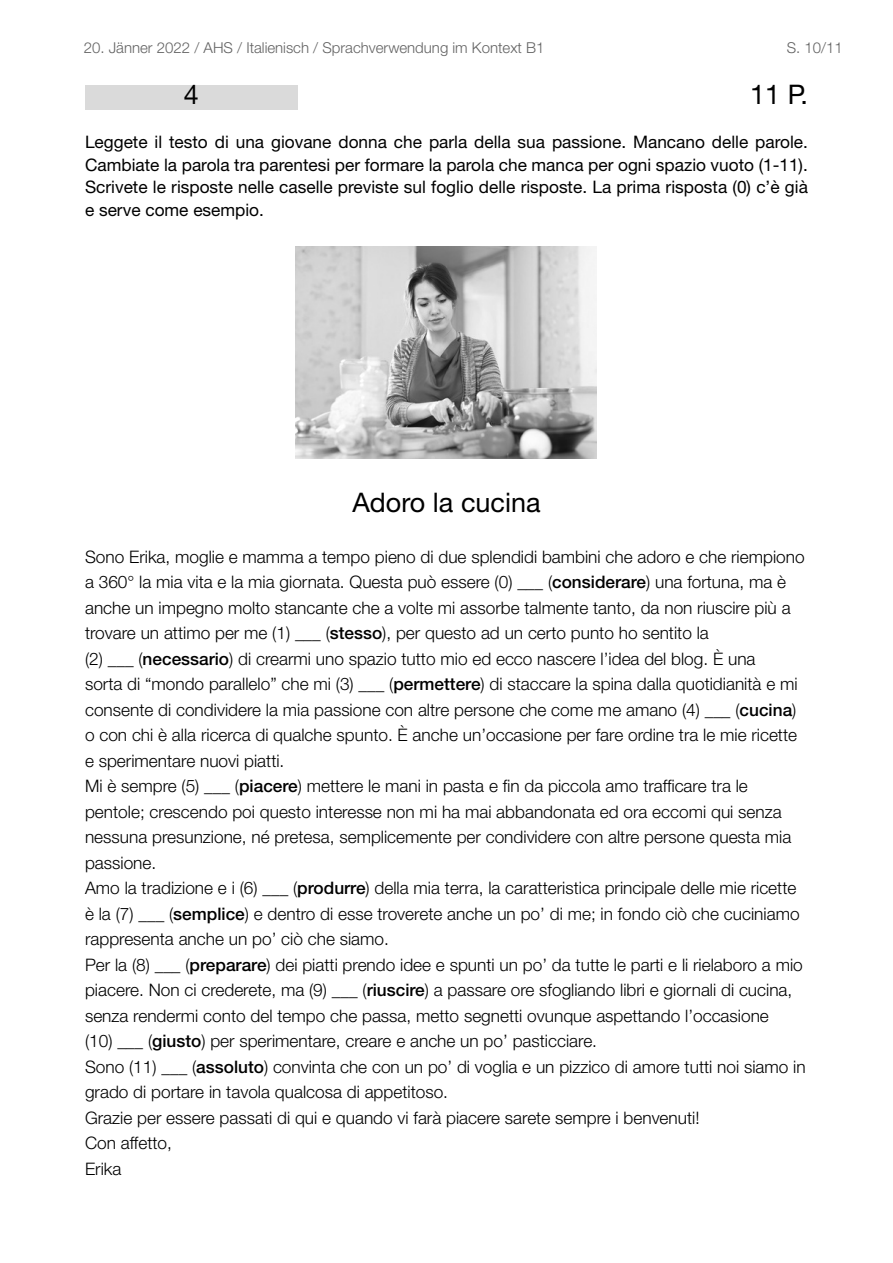
<style>
.page{position:relative;width:893px;height:1263px;background:#fff}
.page>*{position:absolute;margin:0;border:0;box-sizing:border-box;transform-origin:0 0}
.t1{font:27px "Helvetica Neue LT Pro";color:#000}
.t2{font:300 17.25px/25.5px "Helvetica Neue LT Pro";color:#000}
.t3{font:17.25px/22.5px "Helvetica Neue LT Pro";color:#000;text-align:justify}
.t4{font:300 15px "Helvetica Neue LT Std";color:#636363}
.s1{font-weight:500}
</style>
<div class="page">
<div style="left:85px;top:85px;width:213px;height:24px;background:#dadada"></div>
<img style="left:296px;top:246px;width:301px;height:213px">
<p class="t4" style="left:84px;top:39px;width:462px">20. Jänner 2022 / AHS / Italienisch / Sprachverwendung im Kontext B1</p>
<p class="t4" style="left:787px;top:39px;width:58px">S. 10/11</p>
<h1 class="t1" style="left:184px;top:78px;width:17px">4</h1>
<h1 class="t1" style="left:750px;top:78px;width:59px">11 P.</h1>
<p class="t3" style="left:85px;top:130px;width:724px">Leggete il testo di una giovane donna che parla della sua passione. Mancano delle parole.<br>Cambiate la parola tra parentesi per formare la parola che manca per ogni spazio vuoto (1-11).<br>Scrivete le risposte nelle caselle previste sul foglio delle risposte. La prima risposta (0) c’è già e serve come esempio.</p>
<h1 class="t1" style="left:352px;top:485px;width:190px">Adoro la cucina</h1>
<p class="t2" style="left:85px;top:543px;width:722px">Sono Erika, moglie e mamma a tempo pieno di due splendidi bambini che adoro e che riempiono a 360° la mia vita e la mia giornata. Questa può essere (0) ___ (<span class="s1">considerare</span>) una fortuna, ma è anche un impegno molto stancante che a volte mi assorbe talmente tanto, da non riuscire più a trovare un attimo per me (1) ___ (<span class="s1">stesso</span>), per questo ad un certo punto ho sentito la<br>(2) ___ (<span class="s1">necessario</span>) di crearmi uno spazio tutto mio ed ecco nascere l’idea del blog. È una<br>sorta di “mondo parallelo” che mi (3) ___ (<span class="s1">permettere</span>) di staccare la spina dalla quotidianità e mi consente di condividere la mia passione con altre persone che come me amano (4) ___ (<span class="s1">cucina</span>) o con chi è alla ricerca di qualche spunto. È anche un’occasione per fare ordine tra le mie ricette e sperimentare nuovi piatti.<br>Mi è sempre (5) ___ (<span class="s1">piacere</span>) mettere le mani in pasta e fin da piccola amo trafficare tra le pentole; crescendo poi questo interesse non mi ha mai abbandonata ed ora eccomi qui senza nessuna presunzione, né pretesa, semplicemente per condividere con altre persone questa mia passione.<br>Amo la tradizione e i (6) ___ (<span class="s1">produrre</span>) della mia terra, la caratteristica principale delle mie ricette è la (7) ___ (<span class="s1">semplice</span>) e dentro di esse troverete anche un po’ di me; in fondo ciò che cuciniamo rappresenta anche un po’ ciò che siamo.<br>Per la (8) ___ (<span class="s1">preparare</span>) dei piatti prendo idee e spunti un po’ da tutte le parti e li rielaboro a mio piacere. Non ci crederete, ma (9) ___ (<span class="s1">riuscire</span>) a passare ore sfogliando libri e giornali di cucina, senza rendermi conto del tempo che passa, metto segnetti ovunque aspettando l’occasione<br>(10) ___ (<span class="s1">giusto</span>) per sperimentare, creare e anche un po’ pasticciare.<br>Sono (11) ___ (<span class="s1">assoluto</span>) convinta che con un po’ di voglia e un pizzico di amore tutti noi siamo in grado di portare in tavola qualcosa di appetitoso.<br>Grazie per essere passati di qui e quando vi farà piacere sarete sempre i benvenuti!<br>Con affetto,<br>Erika</p>
</div>
